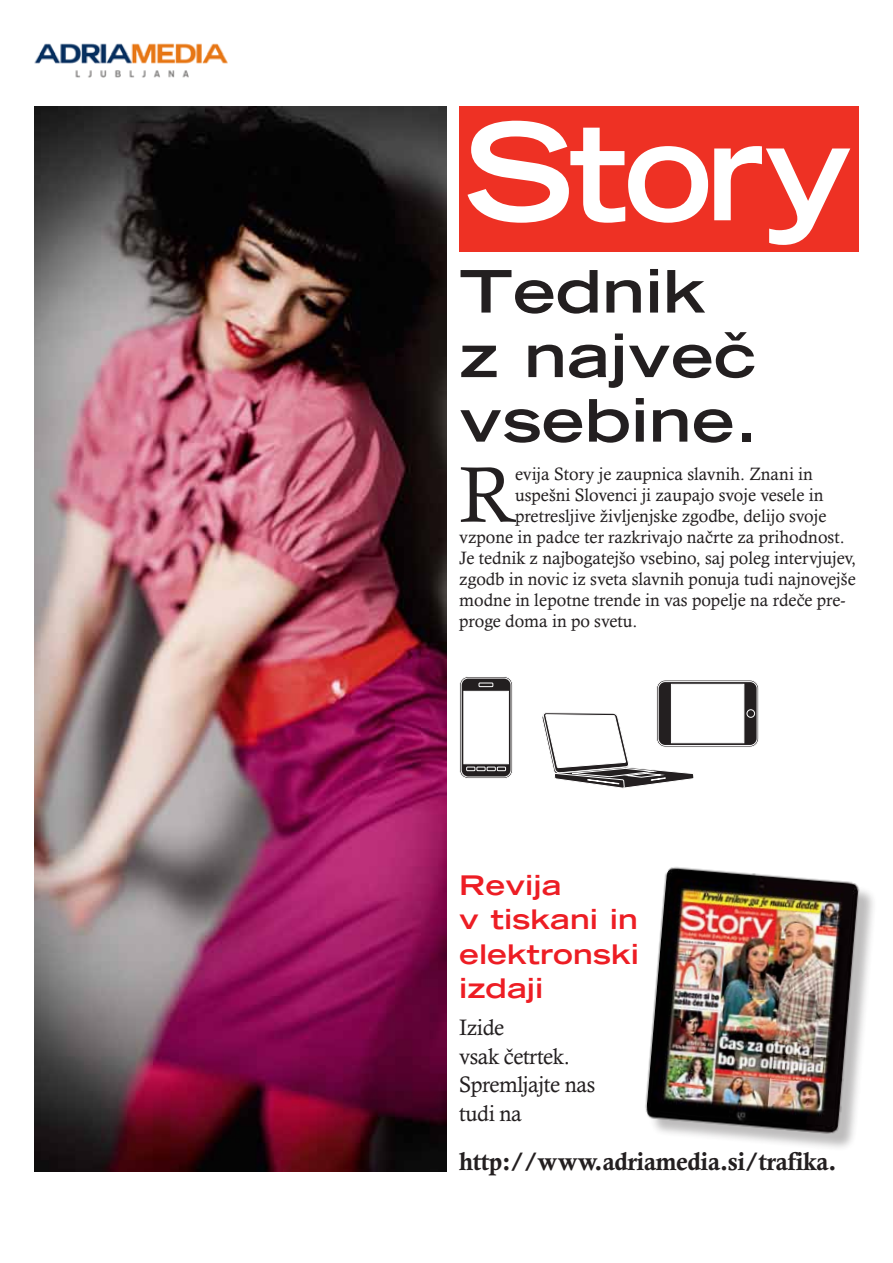
<style>
.page{position:relative;width:893px;height:1263px;background:#fff}
.page>*{position:absolute;margin:0;border:0;box-sizing:border-box;transform-origin:0 0}
.t1{font:79.2px "Calisto";color:#231f20}
.t2{font:700 expanded 58.5px/64.5px "Trade Gothic LT Std";color:#231f20;scale:1.1 1}
.t3{font:700 expanded 27px/34.5px "Trade Gothic LT Std";color:#ed1d24;scale:1.1 1}
.t4{font:700 25.5px "Calisto";letter-spacing:-.02em;color:#231f20}
.t5{font:22.5px/28.5px "Calisto";letter-spacing:-.02em;color:#231f20}
.t6{font:18px "Calisto";color:#231f20}
</style>
<div class="page">
<img style="left:34px;top:43px;width:194px;height:35px">
<svg style="left:542px;top:712px;width:152px;height:77px"></svg>
<div style="left:656px;top:680px;width:103px;height:67px;border:1px solid #fff;border-radius:9px"></div>
<svg style="left:658px;top:682px;width:99px;height:63px"></svg>
<div style="left:658px;top:681px;width:99px;height:65px;border:1px solid #fff;border-radius:7px"></div>
<div style="left:671px;top:684px;width:73px;height:59px;background:#fff;border:1px solid #fff"></div>
<div style="left:747px;top:710px;width:8px;height:7px;background:#231f20;border-radius:50%"></div>
<div style="left:747px;top:709px;width:8px;height:9px;border:1px solid #fff;border-radius:50%"></div>
<div style="left:459px;top:676px;width:54px;height:103px;border:1px solid #fff;border-radius:9px"></div>
<svg style="left:461px;top:678px;width:50px;height:99px"></svg>
<div style="left:461px;top:678px;width:50px;height:99px;border:1px solid #fff;border-radius:7px"></div>
<div style="left:463px;top:691px;width:46px;height:73px;background:#fff;border:1px solid #fff"></div>
<svg style="left:466px;top:767px;width:40px;height:4px"></svg>
<div style="left:479px;top:683px;width:14px;height:4px;border:1px solid #fff"></div>
<div style="left:459px;top:106px;width:400px;height:145px;background:#ee3124"></div>
<svg style="left:468px;top:121px;width:382px;height:124px"></svg>
<div style="left:648px;top:870px;width:229px;height:282px;background:#231f20;opacity:.3"></div>
<img style="left:645px;top:867px;width:223px;height:272px">
<img style="left:34px;top:106px;width:412px;height:1065px">
<h2 class="t2" style="left:459px;top:258px;width:273px">Tednik z največ vsebine.</h2>
<h1 class="t1" style="left:459px;top:449px;width:57px">R</h1>
<p class="t6" style="left:515px;top:463px;width:299px">evija Story je zaupnica slavnih. Znani in</p>
<p class="t6" style="left:515px;top:484px;width:310px">uspešni Slovenci ji zaupajo svoje vesele in</p>
<p class="t6" style="left:515px;top:505px;width:313px">pretresljive življenjske zgodbe, delijo svoje</p>
<p class="t6" style="left:459px;top:526px;width:387px">vzpone in padce ter razkrivajo načrte za prihodnost.</p>
<p class="t6" style="left:459px;top:547px;width:398px">Je tednik z najbogatejšo vsebino, saj poleg intervjujev,</p>
<p class="t6" style="left:459px;top:568px;width:398px">zgodb in novic iz sveta slavnih ponuja tudi najnovejše</p>
<p class="t6" style="left:459px;top:589px;width:388px">modne in lepotne trende in vas popelje na rdeče pre-</p>
<p class="t6" style="left:459px;top:610px;width:180px">proge doma in po svetu.</p>
<h3 class="t3" style="left:459px;top:867px;width:165px">Revija<br>v tiskani in elektronski izdaji</h3>
<p class="t5" style="left:459px;top:1013px;width:138px">Izide<br>vsak četrtek.<br>Spremljajte nas tudi na</p>
<h3 class="t4" style="left:459px;top:1146px;width:379px">http://www.adriamedia.si/trafika.</h3>
</div>
